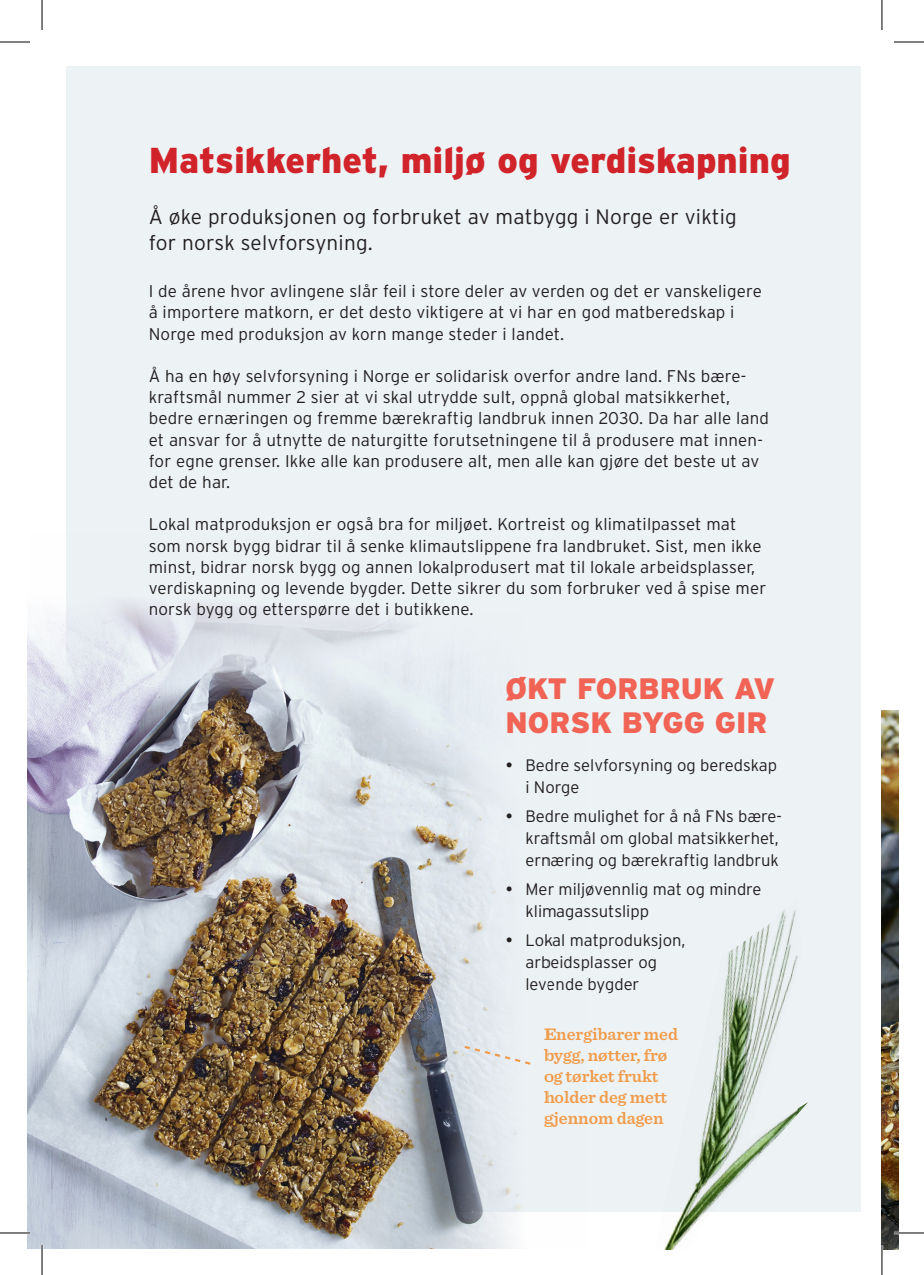
<style>
.page{position:relative;width:924px;height:1275px;background:#fff}
.page>*{position:absolute;margin:0;border:0;box-sizing:border-box;transform-origin:0 0}
.t1{font:900 36px "Interstate RES";color:#d1232a}
.t2{font:900 29.4px/34px "Interstate RES";color:#f16355}
.t3{font:300 20.8px/26px "Interstate RES";letter-spacing:.01em;color:#231f20}
.t4{font:600 17.4px/21px "Sentinel";color:#f19b49}
.t5{font:300 17px/21.2px "Interstate RES";letter-spacing:.01em;color:#231f20}
.t6{font:300 16.6px/22px "Interstate RES";color:#231f20}
</style>
<div class="page">
<div style="left:67px;top:67px;width:793px;height:1145px;background:#edf2f5"></div>
<img style="left:27px;top:534px;width:495px;height:714px">
<svg style="left:462px;top:1044px;width:69px;height:22px"></svg>
<img style="left:881px;top:710px;width:17px;height:540px">
<img style="left:664px;top:909px;width:143px;height:341px">
<hr style="left:0;top:1231px;width:30px;height:3px;background:#fff">
<hr style="left:893px;top:1231px;width:30px;height:3px;background:#fff">
<hr style="left:41px;top:1245px;width:2px;height:30px;background:#fff">
<hr style="left:0;top:42px;width:30px;height:1px;background:#000">
<hr style="left:893px;top:42px;width:30px;height:1px;background:#000">
<hr style="left:0;top:1232px;width:30px;height:1px;background:#000">
<hr style="left:893px;top:1232px;width:30px;height:1px;background:#000">
<hr style="left:42px;top:0;width:1px;height:30px;background:#000">
<hr style="left:42px;top:1245px;width:1px;height:30px;background:#000">
<hr style="left:881px;top:0;width:1px;height:30px;background:#000">
<hr style="left:881px;top:1245px;width:1px;height:30px;background:#000">
<svg style="left:506px;top:763px;width:5px;height:5px"></svg>
<svg style="left:506px;top:813px;width:5px;height:5px"></svg>
<svg style="left:506px;top:886px;width:5px;height:5px"></svg>
<svg style="left:506px;top:937px;width:5px;height:5px"></svg>
<h1 class="t1" style="left:149px;top:137px;width:643px">Matsikkerhet, miljø og verdiskapning</h1>
<p class="t3" style="left:149px;top:204px;width:589px">Å øke produksjonen og forbruket av matbygg i Norge er viktig for norsk selvforsyning.</p>
<p class="t5" style="left:149px;top:280px;width:614px">I de årene hvor avlingene slår feil i store deler av verden og det er vanskeligere å importere matkorn, er det desto viktigere at vi har en god matberedskap i<br>Norge med produksjon av korn mange steder i landet.</p>
<p class="t5" style="left:149px;top:365px;width:621px">Å ha en høy selvforsyning i Norge er solidarisk overfor andre land. FNs bære&shy;kraftsmål nummer 2 sier at vi skal utrydde sult, oppnå global matsikkerhet, bedre ernæringen og fremme bærekraftig landbruk innen 2030. Da har alle land et ansvar for å utnytte de naturgitte forutsetningene til å produsere mat innen&shy;for egne grenser. Ikke alle kan produsere alt, men alle kan gjøre det beste ut av det de har.</p>
<p class="t5" style="left:149px;top:513px;width:618px">Lokal matproduksjon er også bra for miljøet. Kortreist og klimatilpasset mat som norsk bygg bidrar til å senke klimautslippene fra landbruket. Sist, men ikke minst, bidrar norsk bygg og annen lokalprodusert mat til lokale arbeidsplasser, verdiskapning og levende bygder. Dette sikrer du som forbruker ved å spise mer norsk bygg og etterspørre det i butikkene.</p>
<h2 class="t2" style="left:505px;top:671px;width:271px">ØKT FORBRUK AV<br>NORSK BYGG GIR</h2>
<p class="t6" style="left:525px;top:754px;width:253px">Bedre selvforsyning og beredskap i Norge</p>
<p class="t6" style="left:525px;top:805px;width:258px">Bedre mulighet for å nå FNs bære&shy;kraftsmål om global matsikkerhet, ernæring og bærekraftig landbruk</p>
<p class="t6" style="left:525px;top:878px;width:237px">Mer miljøvennlig mat og mindre klimagassutslipp</p>
<p class="t6" style="left:525px;top:929px;width:161px">Lokal matproduksjon, arbeidsplasser og levende bygder</p>
<p class="t4" style="left:544px;top:1022px;width:135px">Energibarer med bygg, nøtter, frø og tørket frukt holder deg mett gjennom dagen</p>
</div>
